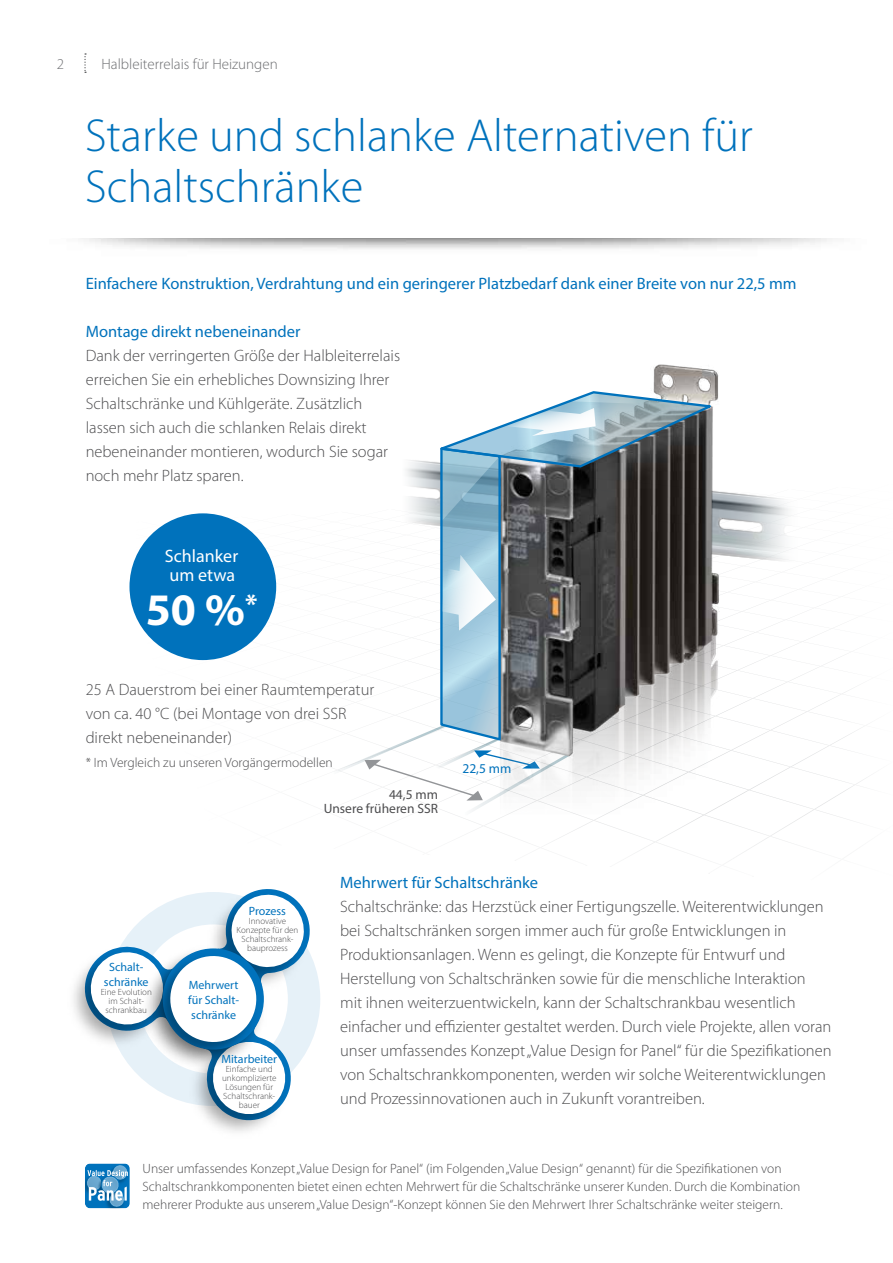
<style>
.page{position:relative;width:893px;height:1263px;background:#fff}
.page>*{position:absolute;margin:0;border:0;box-sizing:border-box;transform-origin:0 0}
.t1{font:300 46.5px/51px "Myriad Pro";color:#0072bc}
.t2{font:700 45.3px "Myriad Pro";color:#fff}
.t3{font:18px/19.5px "Myriad Pro";color:#fff}
.t4{font:300 16.5px/24px "Myriad Pro";color:#4d4d4f}
.t5{font:16.5px "Myriad Pro";color:#0072bc}
.t6{font:300 15px "Myriad Pro";color:#6d6e71}
.t7{font:300 13.5px/18px "Myriad Pro";color:#4d4d4f}
.t8{font:13.5px/13.5px "Myriad Pro";color:#4d4d4f;text-align:right}
.t9{font:13.5px "Myriad Pro";color:#0072bc}
.t10{font:12px/15px "Myriad Pro";color:#0072bc;text-align:justify}
.t11{font:300 9px/9px "Myriad Pro";color:#4d4d4f;text-align:center}
</style>
<div class="page">
<svg style="left:84px;top:53px;width:2px;height:20px"></svg>
<img style="left:653px;top:364px;width:66px;height:25px">
<svg style="left:139px;top:389px;width:727px;height:471px"></svg>
<div style="left:85px;top:1163px;width:45px;height:45px;background:#0072bc;border-radius:5px"></div>
<img style="left:105px;top:1163px;width:25px;height:26px">
<img style="left:128px;top:1164px;width:1px;height:21px">
<svg style="left:85px;top:1164px;width:43px;height:44px"></svg>
<div style="left:129px;top:513px;width:147px;height:147px;background:#0072bc;border-radius:50%"></div>
<svg style="left:79px;top:889px;width:233px;height:237px"></svg>
<p class="t6" style="left:57px;top:56px;width:9px">2</p>
<p class="t6" style="left:102px;top:56px;width:178px">Halbleiterrelais für Heizungen</p>
<h1 class="t1" style="left:85px;top:111px;width:669px">Starke und schlanke Alternativen für<br>Schaltschränke</h1>
<p class="t5" style="left:86px;top:273px;width:712px">Einfachere Konstruktion, Verdrahtung und ein geringerer Platzbedarf dank einer Breite von nur 22,5 mm</p>
<p class="t5" style="left:86px;top:321px;width:216px">Montage direkt nebeneinander</p>
<p class="t4" style="left:86px;top:344px;width:316px">Dank der verringerten Größe der Halbleiterrelais erreichen Sie ein erhebliches Downsizing Ihrer Schaltschränke und Kühlgeräte. Zusätzlich lassen sich auch die schlanken Relais direkt nebeneinander montieren, wodurch Sie sogar noch mehr Platz sparen.</p>
<p class="t3" style="left:165px;top:546px;width:75px">Schlanker um etwa</p>
<h2 class="t2" style="left:146px;top:580px;width:113px">50 %<sup>*</sup></h2>
<p class="t4" style="left:86px;top:678px;width:290px">25 A Dauerstrom bei einer Raumtemperatur von ca. 40 °C (bei Montage von drei SSR direkt nebeneinander)</p>
<p class="t7" style="left:86px;top:754px;width:249px">* Im Vergleich zu unseren Vorgängermodellen</p>
<p class="t8" style="left:324px;top:788px;width:116px">44,5 mm<br>Unsere früheren SSR</p>
<p class="t9" style="left:462px;top:761px;width:50px">22,5 mm</p>
<p class="t10" style="left:104px;top:959px;width:46px;text-align:center">Schalt&shy;schränke</p>
<p class="t11" style="left:101px;top:987px;width:53px">Eine Evolution im Schalt&shy;schrankbau</p>
<p class="t10" style="left:249px;top:903px;width:39px">Prozess</p>
<p class="t11" style="left:236px;top:916px;width:63px">Innovative<br>Konzepte für den<br>Schaltschrank&shy;bauprozess</p>
<p class="t10" style="left:188px;top:977px;width:52px">Mehrwert für Schalt&shy;schränke</p>
<p class="t10" style="left:221px;top:1051px;width:57px">Mitarbeiter</p>
<p class="t11" style="left:222px;top:1064px;width:56px">Einfache und unkomplizierte<br>Lösungen für<br>Schaltschrank&shy;bauer</p>
<p class="t5" style="left:340px;top:872px;width:199px">Mehrwert für Schaltschränke</p>
<p class="t4" style="left:340px;top:895px;width:493px">Schaltschränke: das Herzstück einer Fertigungszelle. Weiterentwicklungen bei Schaltschränken sorgen immer auch für große Entwicklungen in Produktionsanlagen. Wenn es gelingt, die Konzepte für Entwurf und Herstellung von Schaltschränken sowie für die menschliche Interaktion mit ihnen weiterzuentwickeln, kann der Schaltschrankbau wesentlich einfacher und effizienter gestaltet werden. Durch viele Projekte, allen voran unser umfassendes Konzept „Value Design for Panel“ für die Spezifikationen von Schaltschrankkomponenten, werden wir solche Weiterentwicklungen und Prozessinnovationen auch in Zukunft vorantreiben.</p>
<p class="t7" style="left:143px;top:1160px;width:659px">Unser umfassendes Konzept „Value Design for Panel“ (im Folgenden „Value Design“ genannt) für die Spezifikationen von<br>Schaltschrankkomponenten bietet einen echten Mehrwert für die Schaltschränke unserer Kunden. Durch die Kombination mehrerer Produkte aus unserem „Value Design“-Konzept können Sie den Mehrwert Ihrer Schaltschränke weiter steigern.</p>
</div>
